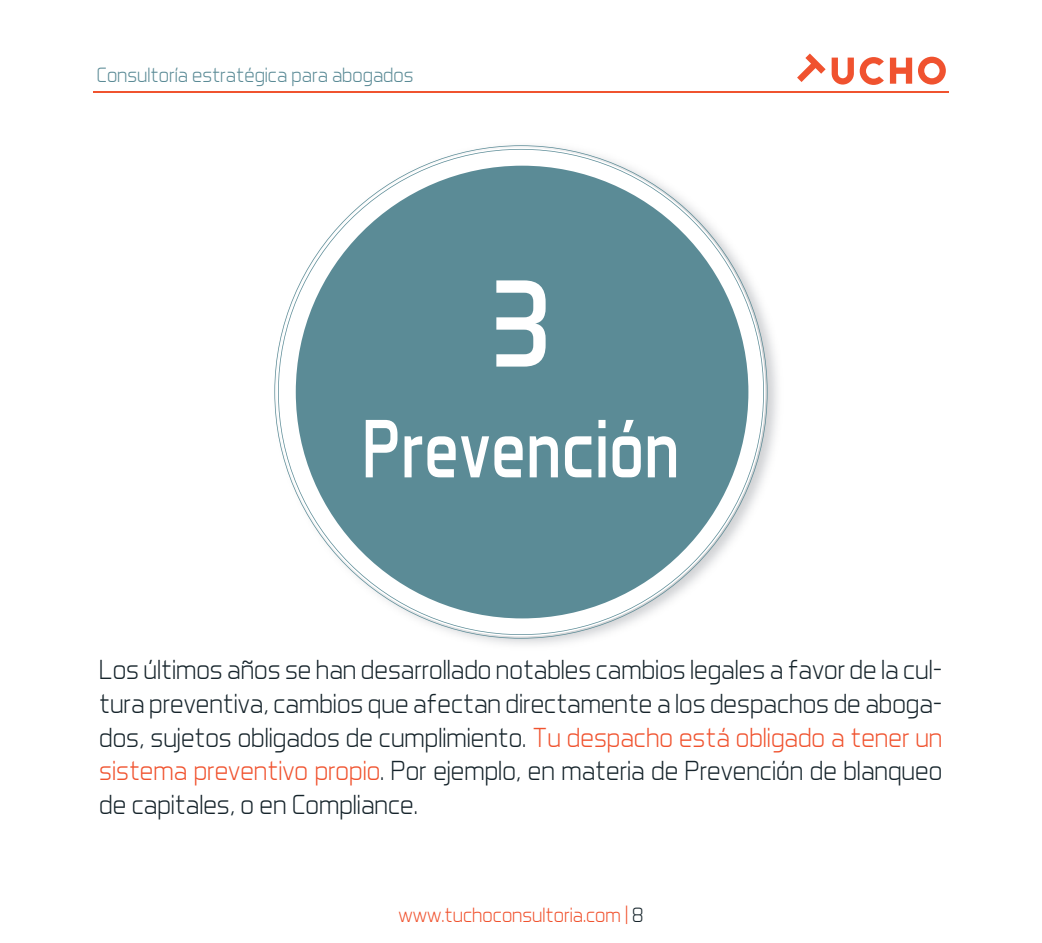
<style>
.page{position:relative;width:1042px;height:943px;background:#fff}
.page>*{position:absolute;margin:0;border:0;box-sizing:border-box;transform-origin:0 0}
.t1{font:126px "Aero Matics";color:#fff}
.t2{font:84px "Aero Matics";color:#fff;scale:.86 1}
.t3{font:300 28px/33.6px "Aero Matics";color:#16242b;text-align:justify}
.t4{font:300 21px "Aero Matics";color:#5b8b96}
.t5{font:300 21px "Aero Matics";color:#f0532f}
.s1{color:#f0532f}
.s2{color:#16242b}
</style>
<div class="page">
<svg style="left:797px;top:54px;width:28px;height:28px"></svg>
<svg style="left:890px;top:58px;width:22px;height:26px"></svg>
<svg style="left:918px;top:57px;width:28px;height:28px"></svg>
<svg style="left:831px;top:57px;width:53px;height:28px"></svg>
<hr style="left:93px;top:91px;width:855px;height:2px;background:#f0532f">
<img style="left:472px;top:324px;width:306px;height:321px">
<svg style="left:274px;top:145px;width:493px;height:493px"></svg>
<svg style="left:278px;top:149px;width:486px;height:486px"></svg>
<div style="left:296px;top:166px;width:452px;height:452px;background:#5b8b96;border-radius:50%"></div>
<p class="t4" style="left:97px;top:63px;width:318px">Consultoría estratégica para abogados</p>
<h1 class="t1" style="left:490px;top:249px;width:63px">3</h1>
<h2 class="t2" style="left:362px;top:399px;width:370px">prevención</h2>
<p class="t3" style="left:99px;top:652px;width:845px">Los últimos años se han desarrollado notables cambios legales a favor de la cul&shy;tura preventiva, cambios que afectan directamente a los despachos de aboga&shy;dos, sujetos obligados de cumplimiento. <span class="s1">Tu despacho está obligado a tener un sistema preventivo propio</span>. Por ejemplo, en materia de Prevención de blanqueo de capitales, o en Compliance.</p>
<p class="t5" style="left:398px;top:902px;width:247px">www.tuchoconsultoria.com | <span class="s2">8</span></p>
</div>
